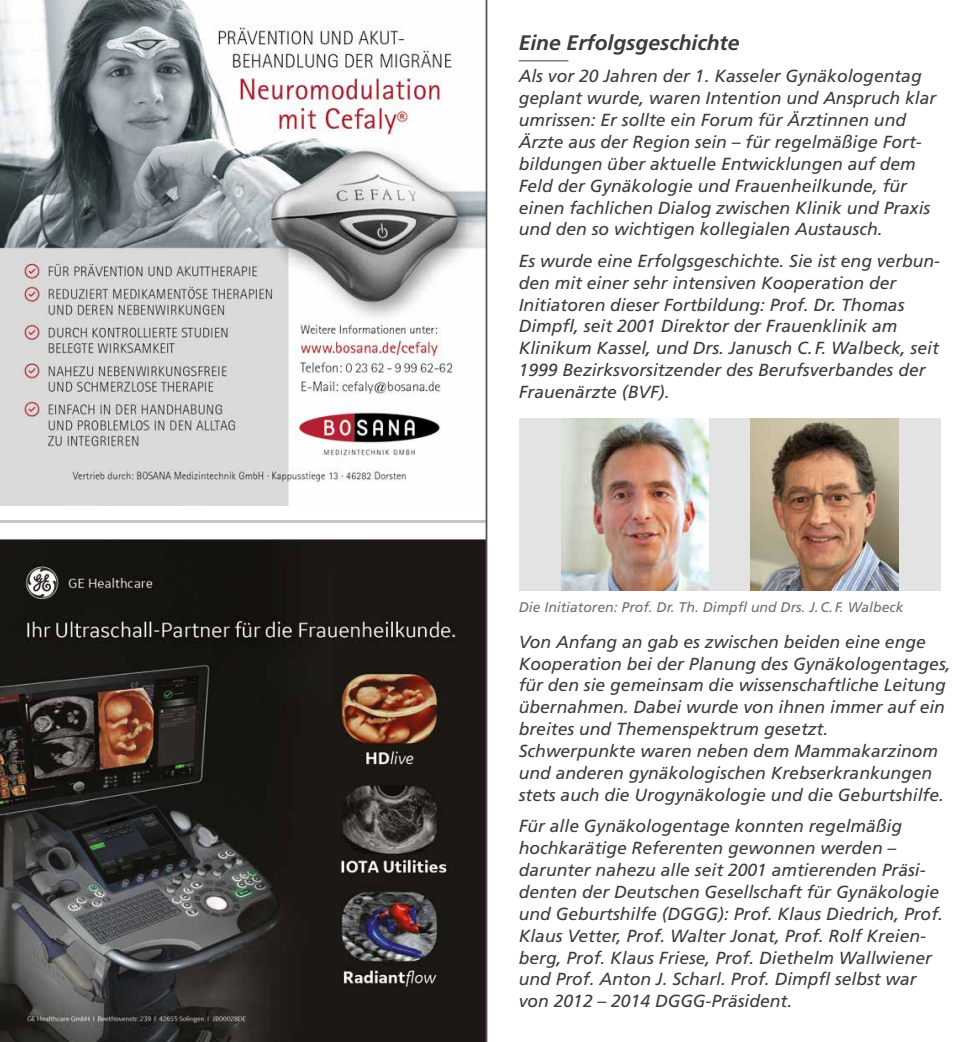
<style>
.page{position:relative;width:973px;height:1042px;background:#fff}
.page>*{position:absolute;margin:0;border:0;box-sizing:border-box;transform-origin:0 0}
.t1{font:italic 700 21px "Frutiger LT";color:#3c3c3b}
.t2{font:italic 17.5px/21.9px "Frutiger LT";color:#3c3c3b}
.t3{font:italic 14px "Frutiger LT";color:#706f6f}
</style>
<div class="page">
<img style="left:0;top:0;width:485px;height:506px">
<hr style="left:0;top:520px;width:486px;height:2px;background:#c6c6c6">
<img style="left:0;top:539px;width:485px;height:503px">
<hr style="left:518px;top:60px;width:50px;height:1px;background:#3c3c3b">
<div style="left:518px;top:418px;width:422px;height:172px;background:#e3e3e3"></div>
<img style="left:561px;top:418px;width:147px;height:172px">
<img style="left:750px;top:418px;width:148px;height:172px">
<hr style="left:485px;top:0;width:2px;height:1042px;background:#525251">
<p class="t1" style="left:518px;top:31px;width:222px">Eine Erfolgsgeschichte</p>
<p class="t2" style="left:518px;top:65px;width:419px">Als vor 20 Jahren der 1. Kasseler Gynäkologentag geplant wurde, waren Intention und Anspruch klar umrissen: Er sollte ein Forum für Ärztinnen und Ärzte aus der Region sein – für regelmäßige Fort&shy;bildungen über aktuelle Entwicklungen auf dem Feld der Gynäkologie und Frauenheilkunde, für einen fachlichen Dialog zwischen Klinik und Praxis und den so wichtigen kollegialen Austausch.</p>
<p class="t2" style="left:518px;top:250px;width:423px">Es wurde eine Erfolgsgeschichte. Sie ist eng verbun&shy;den mit einer sehr intensiven Kooperation der Initiatoren dieser Fortbildung: Prof. Dr. Thomas Dimpfl, seit 2001 Direktor der Frauenklinik am Klinikum Kassel, und Drs. Janusch C. F. Walbeck, seit 1999 Bezirksvorsitzender des Berufsverbandes der Frauenärzte (BVF).</p>
<p class="t3" style="left:518px;top:599px;width:386px">Die Initiatoren: Prof. Dr. Th. Dimpfl und Drs. J.C.F. Walbeck</p>
<p class="t2" style="left:518px;top:631px;width:433px">Von Anfang an gab es zwischen beiden eine enge Kooperation bei der Planung des Gynäkologentages, für den sie gemeinsam die wissenschaftliche Leitung übernahmen. Dabei wurde von ihnen immer auf ein breites und Themenspektrum gesetzt.<br>Schwerpunkte waren neben dem Mammakarzinom und anderen gynäkologischen Krebserkrankungen stets auch die Urogynäkologie und die Geburtshilfe.</p>
<p class="t2" style="left:518px;top:815px;width:425px">Für alle Gynäkologentage konnten regelmäßig hochkarätige Referenten gewonnen werden – darunter nahezu alle seit 2001 amtierenden Präsi&shy;denten der Deutschen Gesellschaft für Gynäkologie und Geburtshilfe (DGGG): Prof. Klaus Diedrich, Prof.<br>Klaus Vetter, Prof. Walter Jonat, Prof. Rolf Kreien&shy;berg, Prof. Klaus Friese, Prof. Diethelm Wallwiener und Prof. Anton J. Scharl. Prof. Dimpfl selbst war von 2012 – 2014 DGGG-Präsident.</p>
</div>
